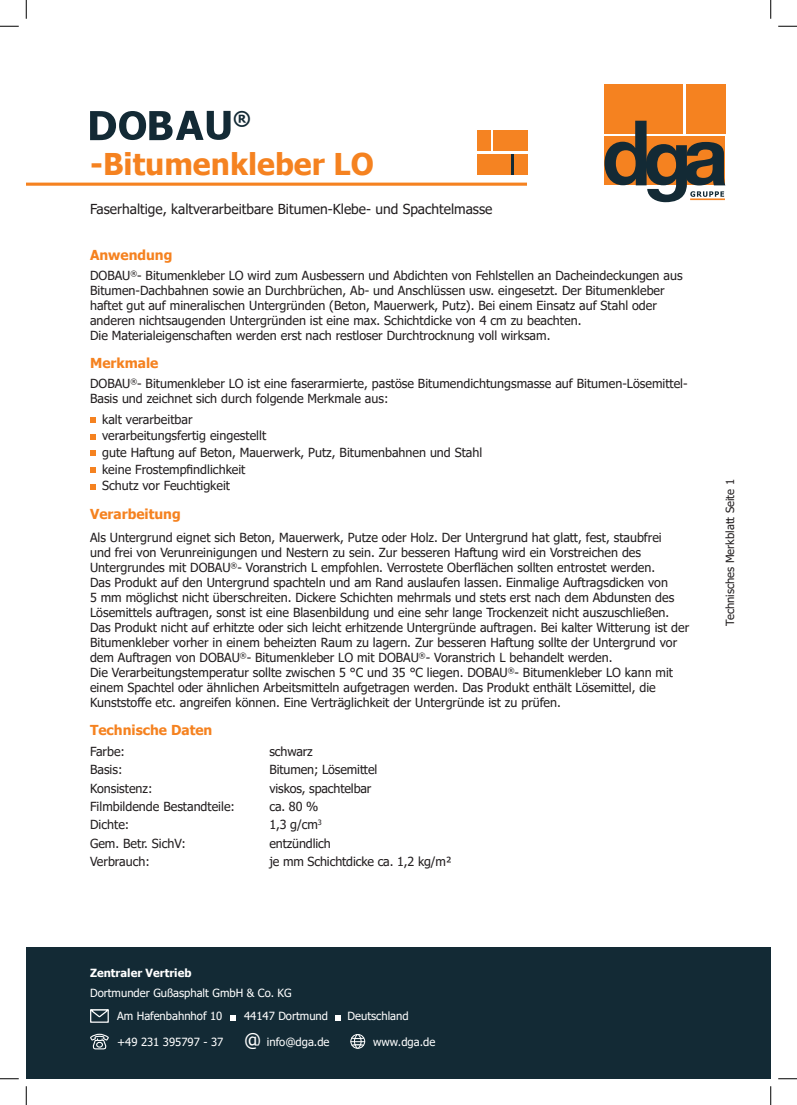
<style>
.page{position:relative;width:797px;height:1105px;background:#fff}
.page>*{position:absolute;margin:0;border:0;box-sizing:border-box;transform-origin:0 0}
.t1{font:700 30px "Tahoma";color:#f58220}
.t2{font:700 19px "Tahoma";color:#132a35}
.t3{font:13.75px "Tahoma";color:#231f20}
.t4{font:700 13.75px "Tahoma";color:#f58220}
.t5{font:12.5px/15px "Tahoma";color:#231f20}
.t6{font:11.25px/23.5px "Tahoma";color:#fff}
.t7{font:11.25px "Tahoma";color:#231f20}
.t8{font:700 11.25px "Tahoma";color:#fff}
.s1{font-size:18.75px}
</style>
<div class="page">
<div style="left:604px;top:84px;width:78px;height:49px;background:#f58220"></div>
<div style="left:686px;top:84px;width:39px;height:49px;background:#f58220"></div>
<svg style="left:604px;top:121px;width:121px;height:81px"></svg>
<hr style="left:26px;top:183px;width:501px;height:3px;background:#f58220">
<div style="left:477px;top:130px;width:13px;height:21px;background:#f58322"></div>
<div style="left:493px;top:130px;width:34px;height:21px;background:#f58322"></div>
<div style="left:477px;top:154px;width:34px;height:20px;background:#f58322"></div>
<div style="left:514px;top:154px;width:13px;height:20px;background:#f58322"></div>
<hr style="left:511px;top:154px;width:3px;height:20px;background:#132a35">
<svg style="left:90px;top:417px;width:5px;height:6px"></svg>
<svg style="left:90px;top:434px;width:5px;height:5px"></svg>
<svg style="left:90px;top:451px;width:5px;height:5px"></svg>
<svg style="left:90px;top:467px;width:5px;height:6px"></svg>
<svg style="left:90px;top:484px;width:5px;height:5px"></svg>
<svg style="left:90px;top:111px;width:140px;height:29px"></svg>
<div style="left:26px;top:948px;width:744px;height:131px;background:#132a35"></div>
<svg style="left:90px;top:1009px;width:19px;height:14px"></svg>
<svg style="left:230px;top:1015px;width:6px;height:5px"></svg>
<svg style="left:90px;top:1034px;width:19px;height:15px"></svg>
<svg style="left:335px;top:1015px;width:5px;height:5px"></svg>
<div style="left:350px;top:1034px;width:15px;height:15px;border:1px solid #fff;border-radius:50%"></div>
<div style="left:354px;top:1034px;width:7px;height:15px;border:1px solid #fff;border-radius:50%"></div>
<svg style="left:350px;top:1037px;width:15px;height:9px"></svg>
<svg style="left:0;top:25px;width:19px;height:2px"></svg>
<svg style="left:778px;top:25px;width:19px;height:2px"></svg>
<svg style="left:0;top:1078px;width:19px;height:1px"></svg>
<svg style="left:778px;top:1078px;width:19px;height:1px"></svg>
<svg style="left:25px;top:0;width:2px;height:19px"></svg>
<svg style="left:25px;top:1086px;width:2px;height:19px"></svg>
<svg style="left:770px;top:0;width:1px;height:19px"></svg>
<svg style="left:770px;top:1086px;width:1px;height:19px"></svg>
<h2 class="t2" style="left:233px;top:106px;width:19px">®</h2>
<h1 class="t1" style="left:90px;top:143px;width:285px">-Bitumenkleber LO</h1>
<p class="t3" style="left:90px;top:200px;width:404px">Faserhaltige, kaltverarbeitbare Bitumen-Klebe- und Spachtelmasse</p>
<p class="t4" style="left:90px;top:245px;width:84px">Anwendung</p>
<p class="t5" style="left:90px;top:269px;width:594px">DOBAU<sup>®</sup>- Bitumenkleber LO wird zum Ausbessern und Abdichten von Fehlstellen an Dacheindeckungen aus Bitumen-Dachbahnen sowie an Durchbrüchen, Ab- und Anschlüssen usw. eingesetzt. Der Bitumenkleber haftet gut auf mineralischen Untergründen (Beton, Mauerwerk, Putz). Bei einem Einsatz auf Stahl oder anderen nichtsaugenden Untergründen ist eine max. Schichtdicke von 4 cm zu beachten.<br>Die Materialeigenschaften werden erst nach restloser Durchtrocknung voll wirksam.</p>
<p class="t4" style="left:90px;top:354px;width:70px">Merkmale</p>
<p class="t5" style="left:90px;top:377px;width:599px">DOBAU<sup>®</sup>- Bitumenkleber LO ist eine faserarmierte, pastöse Bitumendichtungsmasse auf Bitumen-Lösemittel-<br>Basis und zeichnet sich durch folgende Merkmale aus:</p>
<p class="t5" style="left:102px;top:411px;width:382px;line-height:16.6px">kalt verarbeitbar<br>verarbeitungsfertig eingestellt<br>gute Haftung auf Beton, Mauerwerk, Putz, Bitumenbahnen und Stahl keine Frostempfindlichkeit<br>Schutz vor Feuchtigkeit</p>
<p class="t4" style="left:90px;top:504px;width:92px">Verarbeitung</p>
<p class="t5" style="left:90px;top:531px;width:600px">Als Untergrund eignet sich Beton, Mauerwerk, Putze oder Holz. Der Untergrund hat glatt, fest, staubfrei<br>und frei von Verunreinigungen und Nestern zu sein. Zur besseren Haftung wird ein Vorstreichen des Untergrundes mit DOBAU<sup>®</sup>- Voranstrich L empfohlen. Verrostete Oberflächen sollten entrostet werden.<br>Das Produkt auf den Untergrund spachteln und am Rand auslaufen lassen. Einmalige Auftragsdicken von<br>5 mm möglichst nicht überschreiten. Dickere Schichten mehrmals und stets erst nach dem Abdunsten des Lösemittels auftragen, sonst ist eine Blasenbildung und eine sehr lange Trockenzeit nicht auszuschließen.<br>Das Produkt nicht auf erhitzte oder sich leicht erhitzende Untergründe auftragen. Bei kalter Witterung ist der Bitumenkleber vorher in einem beheizten Raum zu lagern. Zur besseren Haftung sollte der Untergrund vor dem Auftragen von DOBAU<sup>®</sup>- Bitumenkleber LO mit DOBAU<sup>®</sup>- Voranstrich L behandelt werden.<br>Die Verarbeitungstemperatur sollte zwischen 5 °C und 35 °C liegen. DOBAU<sup>®</sup>- Bitumenkleber LO kann mit einem Spachtel oder ähnlichen Arbeitsmitteln aufgetragen werden. Das Produkt enthält Lösemittel, die Kunststoffe etc. angreifen können. Eine Verträglichkeit der Untergründe ist zu prüfen.</p>
<p class="t4" style="left:90px;top:721px;width:124px">Technische Daten</p>
<p class="t5" style="left:90px;top:744px;width:36px">Farbe:</p>
<p class="t5" style="left:269px;top:744px;width:45px">schwarz</p>
<p class="t5" style="left:90px;top:763px;width:34px">Basis:</p>
<p class="t5" style="left:269px;top:763px;width:109px">Bitumen; Lösemittel</p>
<p class="t5" style="left:90px;top:781px;width:64px">Konsistenz:</p>
<p class="t5" style="left:269px;top:781px;width:103px">viskos, spachtelbar</p>
<p class="t5" style="left:90px;top:799px;width:146px">Filmbildende Bestandteile:</p>
<p class="t5" style="left:269px;top:799px;width:50px">ca. 80 %</p>
<p class="t5" style="left:90px;top:818px;width:41px">Dichte:</p>
<p class="t5" style="left:269px;top:818px;width:54px">1,3 g/cm<sup>3</sup></p>
<p class="t5" style="left:90px;top:836px;width:97px">Gem. Betr. SichV:</p>
<p class="t5" style="left:269px;top:836px;width:63px">entzündlich</p>
<p class="t5" style="left:90px;top:855px;width:61px">Verbrauch:</p>
<p class="t5" style="left:269px;top:855px;width:184px">je mm Schichtdicke ca. 1,2 kg/m²</p>
<p class="t7" style="left:722px;top:626px;width:148px;rotate:-90deg">Technisches Merkblatt Seite 1</p>
<p class="t8" style="left:90px;top:965px;width:103px">Zentraler Vertrieb</p>
<p class="t6" style="left:117px;top:981px;width:176px;text-indent:-27px">Dortmunder Gußasphalt GmbH &amp; Co. KG<br>Am Hafenbahnhof 10</p>
<p class="t6" style="left:244px;top:1005px;width:86px">44147 Dortmund</p>
<p class="t6" style="left:117px;top:1030px;width:214px">+49 231 395797 - 37 <span class="s1">@</span> info@dga.de</p>
<p class="t6" style="left:347px;top:1005px;width:63px">Deutschland</p>
<p class="t6" style="left:373px;top:1031px;width:63px">www.dga.de</p>
</div>
